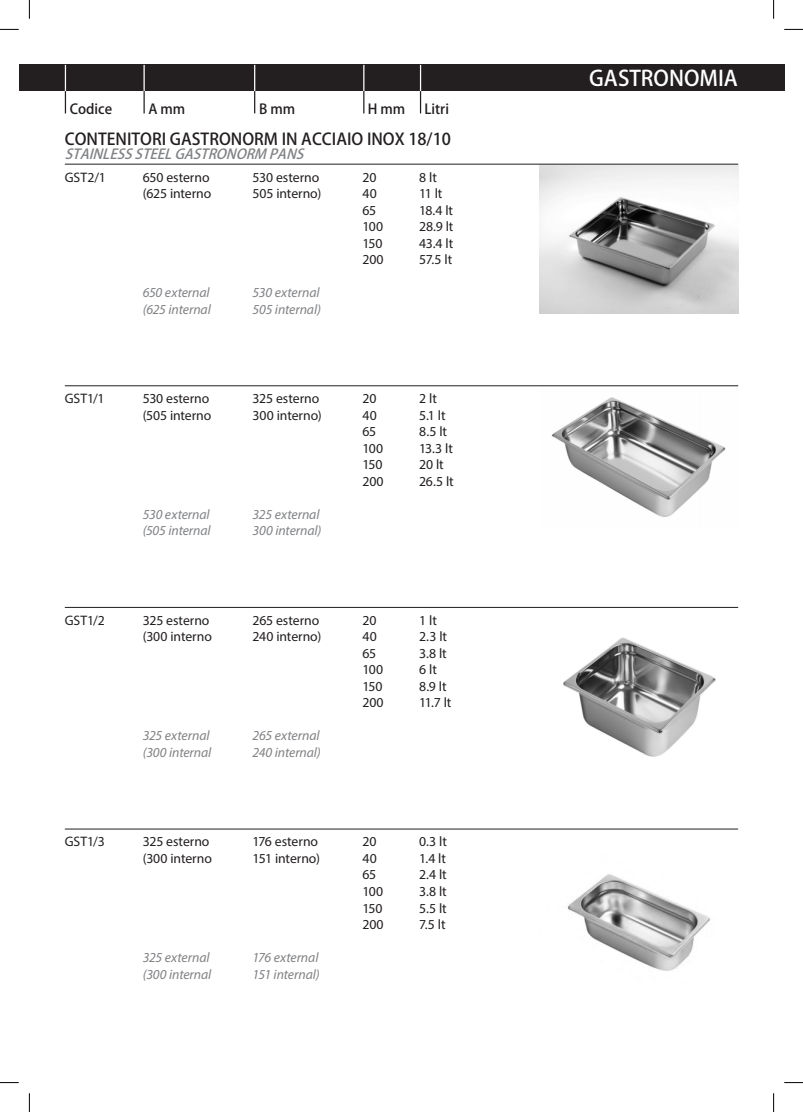
<style>
.page{position:relative;width:803px;height:1112px;background:#fff}
.page>*{position:absolute;margin:0;border:0;box-sizing:border-box;transform-origin:0 0}
.t1{font:21.25px "Adobe Heiti Std";color:#fff}
.Corpo_del_testo{font:16.25px "Adobe Heiti Std";color:#231f20}
.Contenuto_tabella{font:13.75px "Myriad Pro";letter-spacing:-.005em;color:#231f20}
.Contenuto_tabella-2{font:italic 13.75px "Myriad Pro";letter-spacing:-.005em;color:#808285}
.Corpo_del_testo-2{font:italic 13.75px "Adobe Heiti Std";color:#808285}
.t2{font:13.75px "Adobe Heiti Std";color:#231f20}
</style>
<div class="page">
<div style="left:19px;top:65px;width:765px;height:26px;background:#231f20"></div>
<hr style="left:65px;top:81px;width:1px;height:32px;background:#231f20">
<hr style="left:143px;top:81px;width:2px;height:32px;background:#231f20">
<hr style="left:254px;top:81px;width:1px;height:32px;background:#231f20">
<hr style="left:363px;top:81px;width:1px;height:32px;background:#231f20">
<hr style="left:420px;top:81px;width:1px;height:32px;background:#231f20">
<svg style="left:420px;top:65px;width:1px;height:26px"></svg>
<svg style="left:363px;top:65px;width:1px;height:26px"></svg>
<svg style="left:254px;top:65px;width:1px;height:26px"></svg>
<hr style="left:143px;top:65px;width:2px;height:26px;background:#fff">
<svg style="left:65px;top:65px;width:1px;height:26px"></svg>
<img style="left:540px;top:829px;width:198px;height:142px">
<img style="left:540px;top:606px;width:198px;height:151px">
<img style="left:540px;top:386px;width:198px;height:131px">
<img style="left:540px;top:165px;width:198px;height:148px">
<hr style="left:65px;top:164px;width:673px;height:1px;background:#231f20">
<hr style="left:65px;top:385px;width:673px;height:1px;background:#231f20">
<hr style="left:65px;top:607px;width:673px;height:1px;background:#231f20">
<hr style="left:65px;top:828px;width:673px;height:1px;background:#231f20">
<svg style="left:0;top:29px;width:19px;height:1px"></svg>
<svg style="left:784px;top:29px;width:19px;height:1px"></svg>
<svg style="left:0;top:1082px;width:19px;height:1px"></svg>
<svg style="left:784px;top:1082px;width:19px;height:1px"></svg>
<svg style="left:29px;top:0;width:1px;height:19px"></svg>
<svg style="left:29px;top:1093px;width:1px;height:18px"></svg>
<svg style="left:773px;top:0;width:1px;height:19px"></svg>
<svg style="left:773px;top:1093px;width:1px;height:18px"></svg>
<p class="t2" style="left:70px;top:101px;width:44px">Codice</p>
<p class="t2" style="left:148px;top:101px;width:38px">A mm</p>
<p class="t2" style="left:259px;top:101px;width:38px">B mm</p>
<p class="t2" style="left:368px;top:101px;width:39px">H mm</p>
<p class="t2" style="left:424px;top:101px;width:26px">Litri</p>
<p class="Corpo_del_testo" style="left:65px;top:129px;width:388px">CONTENITORI GASTRONORM IN ACCIAIO INOX 18/10</p>
<p class="Corpo_del_testo-2" style="left:65px;top:146px;width:244px">STAINLESSSTEELGASTRONORM PANS</p>
<p class="Contenuto_tabella" style="left:65px;top:168px;width:43px">GST2/1</p>
<p class="Contenuto_tabella" style="left:143px;top:168px;width:68px">650 esterno</p>
<p class="Contenuto_tabella" style="left:253px;top:168px;width:68px">530 esterno</p>
<p class="Contenuto_tabella" style="left:362px;top:168px;width:15px">20</p>
<p class="Contenuto_tabella" style="left:419px;top:168px;width:19px">8 lt</p>
<p class="Contenuto_tabella" style="left:143px;top:185px;width:70px">(625 interno</p>
<p class="Contenuto_tabella" style="left:253px;top:185px;width:70px">505 interno)</p>
<p class="Contenuto_tabella" style="left:362px;top:185px;width:16px">40</p>
<p class="Contenuto_tabella" style="left:419px;top:185px;width:25px">11 lt</p>
<p class="Contenuto_tabella" style="left:362px;top:201px;width:15px">65</p>
<p class="Contenuto_tabella" style="left:419px;top:201px;width:35px">18.4 lt</p>
<p class="Contenuto_tabella" style="left:362px;top:218px;width:22px">100</p>
<p class="Contenuto_tabella" style="left:419px;top:218px;width:36px">28.9 lt</p>
<p class="Contenuto_tabella" style="left:362px;top:234px;width:21px">150</p>
<p class="Contenuto_tabella" style="left:419px;top:234px;width:36px">43.4 lt</p>
<p class="Contenuto_tabella" style="left:362px;top:251px;width:23px">200</p>
<p class="Contenuto_tabella" style="left:419px;top:251px;width:35px">57.5 lt</p>
<p class="Contenuto_tabella-2" style="left:143px;top:284px;width:68px">650 external</p>
<p class="Contenuto_tabella-2" style="left:253px;top:284px;width:68px">530 external</p>
<p class="Contenuto_tabella-2" style="left:143px;top:300px;width:70px">(625 internal</p>
<p class="Contenuto_tabella-2" style="left:253px;top:300px;width:70px">505 internal)</p>
<p class="Contenuto_tabella" style="left:65px;top:390px;width:41px">GST1/1</p>
<p class="Contenuto_tabella" style="left:143px;top:390px;width:68px">530 esterno</p>
<p class="Contenuto_tabella" style="left:253px;top:390px;width:68px">325 esterno</p>
<p class="Contenuto_tabella" style="left:362px;top:390px;width:15px">20</p>
<p class="Contenuto_tabella" style="left:419px;top:390px;width:19px">2 lt</p>
<p class="Contenuto_tabella" style="left:143px;top:406px;width:70px">(505 interno</p>
<p class="Contenuto_tabella" style="left:253px;top:406px;width:70px">300 interno)</p>
<p class="Contenuto_tabella" style="left:362px;top:406px;width:16px">40</p>
<p class="Contenuto_tabella" style="left:419px;top:406px;width:28px">5.1 lt</p>
<p class="Contenuto_tabella" style="left:362px;top:423px;width:15px">65</p>
<p class="Contenuto_tabella" style="left:419px;top:423px;width:29px">8.5 lt</p>
<p class="Contenuto_tabella" style="left:362px;top:439px;width:22px">100</p>
<p class="Contenuto_tabella" style="left:419px;top:439px;width:35px">13.3 lt</p>
<p class="Contenuto_tabella" style="left:362px;top:456px;width:21px">150</p>
<p class="Contenuto_tabella" style="left:419px;top:456px;width:26px">20 lt</p>
<p class="Contenuto_tabella" style="left:362px;top:472px;width:23px">200</p>
<p class="Contenuto_tabella" style="left:419px;top:472px;width:36px">26.5 lt</p>
<p class="Contenuto_tabella-2" style="left:143px;top:505px;width:68px">530 external</p>
<p class="Contenuto_tabella-2" style="left:253px;top:505px;width:68px">325 external</p>
<p class="Contenuto_tabella-2" style="left:143px;top:522px;width:69px">(505 internal</p>
<p class="Contenuto_tabella-2" style="left:253px;top:522px;width:70px">300 internal)</p>
<p class="Contenuto_tabella" style="left:65px;top:611px;width:42px">GST1/2</p>
<p class="Contenuto_tabella" style="left:143px;top:611px;width:68px">325 esterno</p>
<p class="Contenuto_tabella" style="left:253px;top:611px;width:68px">265 esterno</p>
<p class="Contenuto_tabella" style="left:362px;top:611px;width:15px">20</p>
<p class="Contenuto_tabella" style="left:419px;top:611px;width:19px">1 lt</p>
<p class="Contenuto_tabella" style="left:143px;top:628px;width:71px">(300 interno</p>
<p class="Contenuto_tabella" style="left:253px;top:628px;width:70px">240 interno)</p>
<p class="Contenuto_tabella" style="left:362px;top:628px;width:16px">40</p>
<p class="Contenuto_tabella" style="left:419px;top:628px;width:29px">2.3 lt</p>
<p class="Contenuto_tabella" style="left:362px;top:644px;width:15px">65</p>
<p class="Contenuto_tabella" style="left:419px;top:644px;width:29px">3.8 lt</p>
<p class="Contenuto_tabella" style="left:362px;top:661px;width:22px">100</p>
<p class="Contenuto_tabella" style="left:419px;top:661px;width:19px">6 lt</p>
<p class="Contenuto_tabella" style="left:362px;top:677px;width:21px">150</p>
<p class="Contenuto_tabella" style="left:419px;top:677px;width:29px">8.9 lt</p>
<p class="Contenuto_tabella" style="left:362px;top:694px;width:23px">200</p>
<p class="Contenuto_tabella" style="left:419px;top:694px;width:34px">11.7 lt</p>
<p class="Contenuto_tabella-2" style="left:143px;top:727px;width:68px">325 external</p>
<p class="Contenuto_tabella-2" style="left:253px;top:727px;width:68px">265 external</p>
<p class="Contenuto_tabella-2" style="left:143px;top:743px;width:70px">(300 internal</p>
<p class="Contenuto_tabella-2" style="left:253px;top:743px;width:70px">240 internal)</p>
<p class="Contenuto_tabella" style="left:65px;top:833px;width:42px">GST1/3</p>
<p class="Contenuto_tabella" style="left:143px;top:833px;width:68px">325 esterno</p>
<p class="Contenuto_tabella" style="left:253px;top:833px;width:67px">176 esterno</p>
<p class="Contenuto_tabella" style="left:362px;top:833px;width:15px">20</p>
<p class="Contenuto_tabella" style="left:419px;top:833px;width:29px">0.3 lt</p>
<p class="Contenuto_tabella" style="left:143px;top:849px;width:71px">(300 interno</p>
<p class="Contenuto_tabella" style="left:253px;top:849px;width:69px">151 interno)</p>
<p class="Contenuto_tabella" style="left:362px;top:849px;width:16px">40</p>
<p class="Contenuto_tabella" style="left:419px;top:849px;width:28px">1.4 lt</p>
<p class="Contenuto_tabella" style="left:362px;top:866px;width:15px">65</p>
<p class="Contenuto_tabella" style="left:419px;top:866px;width:29px">2.4 lt</p>
<p class="Contenuto_tabella" style="left:362px;top:882px;width:22px">100</p>
<p class="Contenuto_tabella" style="left:419px;top:882px;width:29px">3.8 lt</p>
<p class="Contenuto_tabella" style="left:362px;top:899px;width:21px">150</p>
<p class="Contenuto_tabella" style="left:419px;top:899px;width:29px">5.5 lt</p>
<p class="Contenuto_tabella" style="left:362px;top:915px;width:23px">200</p>
<p class="Contenuto_tabella" style="left:419px;top:915px;width:28px">7.5 lt</p>
<p class="Contenuto_tabella-2" style="left:143px;top:948px;width:68px">325 external</p>
<p class="Contenuto_tabella-2" style="left:253px;top:948px;width:67px">176 external</p>
<p class="Contenuto_tabella-2" style="left:143px;top:965px;width:70px">(300 internal</p>
<p class="Contenuto_tabella-2" style="left:253px;top:965px;width:69px">151 internal)</p>
<h1 class="t1" style="left:589px;top:66px;width:150px">GASTRONOMIA</h1>
</div>
